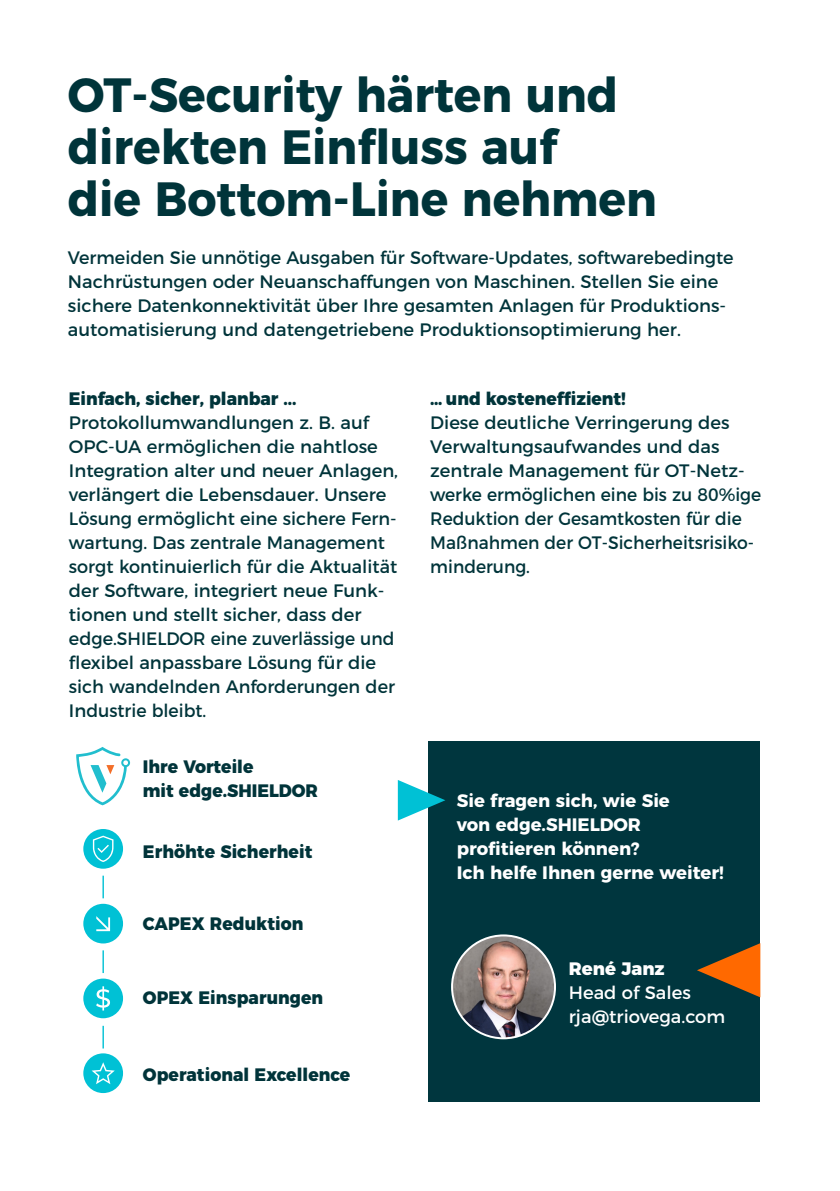
<style>
.page{position:relative;width:840px;height:1191px;background:#fff}
.page>*{position:absolute;margin:0;border:0;box-sizing:border-box;transform-origin:0 0}
.t1{font:700 48px/52px "Montserrat";color:#00343a;scale:.95 1}
.t2{font:18px/24px "Montserrat";color:#00343a}
.t3{font:800 18px "Montserrat";color:#00343a;scale:.95 1}
.t4{font:700 18px/24px "Montserrat";color:#fff}
.t5{font:18px "Montserrat";color:#fff}
.t6{font:800 18px "Montserrat";color:#fff}
</style>
<div class="page">
<div style="left:428px;top:741px;width:332px;height:360px;background:#00363e"></div>
<img style="left:452px;top:935px;width:102px;height:103px;border-radius:51px">
<div style="left:451px;top:934px;width:104px;height:105px;border:2px solid #fff;border-radius:50%"></div>
<svg style="left:697px;top:943px;width:63px;height:54px"></svg>
<svg style="left:397px;top:780px;width:48px;height:40px"></svg>
<hr style="left:102px;top:950px;width:2px;height:23px;background:#00c1d5">
<hr style="left:102px;top:1025px;width:2px;height:23px;background:#00c1d5">
<hr style="left:102px;top:875px;width:2px;height:23px;background:#00c1d5">
<div style="left:83px;top:978px;width:40px;height:40px;background:#00c1d5;border-radius:50%"></div>
<svg style="left:96px;top:986px;width:14px;height:24px"></svg>
<div style="left:83px;top:1053px;width:40px;height:40px;background:#00c1d5;border-radius:50%"></div>
<svg style="left:92px;top:1062px;width:23px;height:22px"></svg>
<div style="left:83px;top:903px;width:40px;height:40px;background:#00c1d5;border-radius:50%"></div>
<svg style="left:96px;top:916px;width:14px;height:15px"></svg>
<div style="left:83px;top:829px;width:40px;height:39px;background:#00c1d5;border-radius:50%"></div>
<svg style="left:93px;top:835px;width:20px;height:27px"></svg>
<svg style="left:76px;top:747px;width:54px;height:58px"></svg>
<p class="t1" style="left:68px;top:65px;width:621px">OT-Security härten und direkten Einfluss auf<br>die Bottom-Line nehmen</p>
<p class="t2" style="left:68px;top:244px;width:666px">Vermeiden Sie unnötige Ausgaben für Software-Updates, softwarebedingte</p>
<p class="t2" style="left:68px;top:268px;width:659px">Nachrüstungen oder Neuanschaffungen von Maschinen. Stellen Sie eine sichere Datenkonnektivität über Ihre gesamten Anlagen für Produktions&shy;automatisierung und datengetriebene Produktionsoptimierung her.</p>
<p class="t3" style="left:69px;top:383px;width:241px">Einfach, sicher, planbar ...</p>
<p class="t2" style="left:69px;top:409px;width:330px">Protokollumwandlungen z. B. auf OPC-UA ermöglichen die nahtlose Integration alter und neuer Anlagen, verlängert die Lebensdauer. Unsere Lösung ermöglicht eine sichere Fern&shy;wartung. Das zentrale Management sorgt kontinuierlich für die Aktualität der Software, integriert neue Funk&shy;tionen und stellt sicher, dass der edge.SHIELDOR eine zuverlässige und flexibel anpassbare Lösung für die sich wandelnden Anforderungen der Industrie bleibt.</p>
<p class="t3" style="left:143px;top:751px;width:118px">Ihre Vorteile</p>
<p class="t3" style="left:143px;top:775px;width:186px">mit edge.SHIELDOR</p>
<p class="t3" style="left:143px;top:836px;width:180px">Erhöhte Sicherheit</p>
<p class="t3" style="left:143px;top:908px;width:170px">CAPEX Reduktion</p>
<p class="t3" style="left:143px;top:983px;width:191px">OPEX Einsparungen</p>
<p class="t3" style="left:143px;top:1059px;width:220px">Operational Excellence</p>
<p class="t3" style="left:430px;top:383px;width:207px">… und kosteneffizient!</p>
<p class="t2" style="left:430px;top:409px;width:332px">Diese deutliche Verringerung des<br>Verwaltungsaufwandes und das zentrale Management für OT-Netz&shy;werke ermöglichen eine bis zu 80%ige<br>Reduktion der Gesamtkosten für die<br>Maßnahmen der OT-Sicherheitsrisiko&shy;minderung.</p>
<p class="t4" style="left:456px;top:787px;width:268px">Sie fragen sich, wie Sie<br>von edge.SHIELDOR profitieren können?<br>Ich helfe Ihnen gerne weiter!</p>
<p class="t6" style="left:568px;top:953px;width:97px">René Janz</p>
<p class="t5" style="left:568px;top:978px;width:123px">Head of Sales</p>
<p class="t5" style="left:568px;top:1002px;width:158px">rja@triovega.com</p>
</div>
